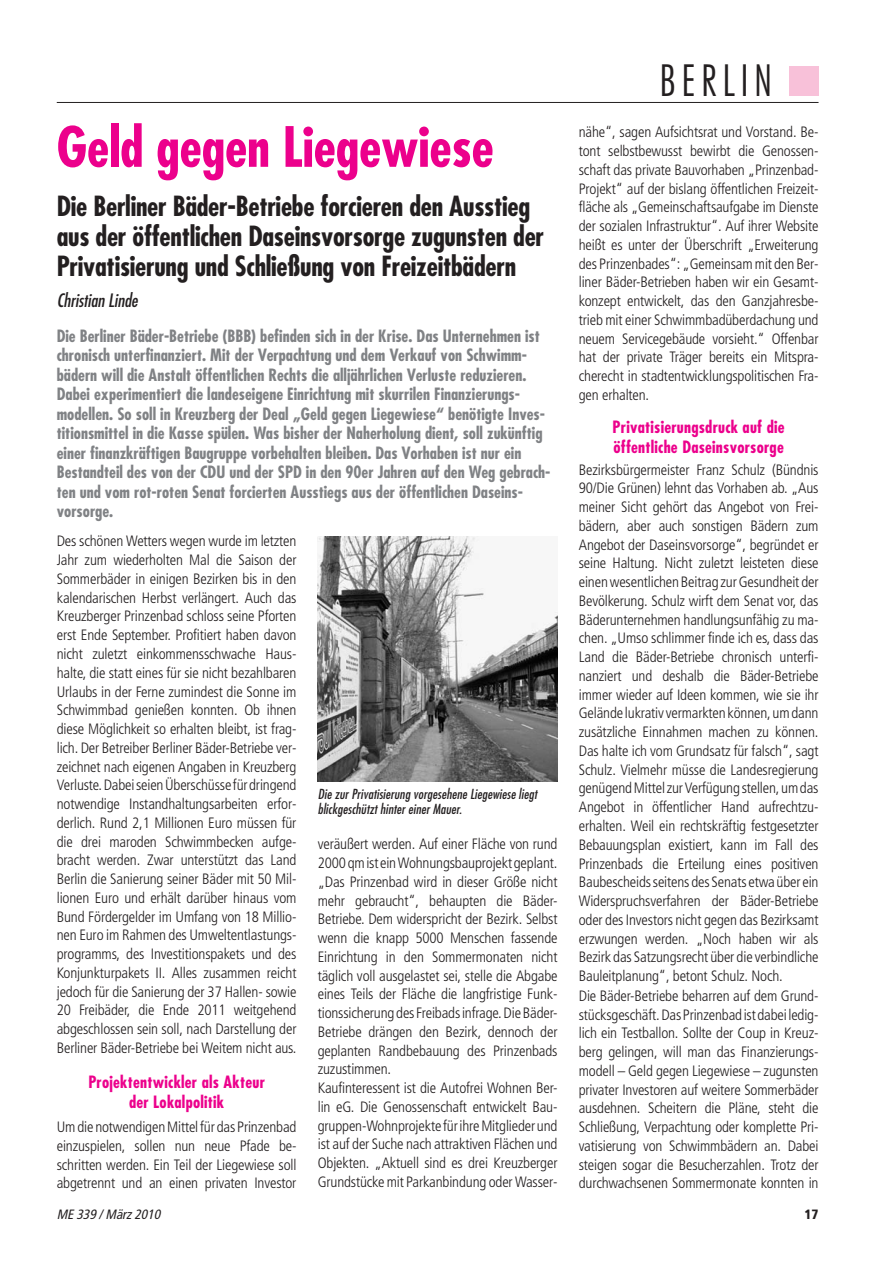
<style>
.page{position:relative;width:894px;height:1263px;background:#fff}
.page>*{position:absolute;margin:0;border:0;box-sizing:border-box;transform-origin:0 0}
.t1{font:700 condensed 54px "Futura";letter-spacing:-.005em;color:#ec008c}
.t2{font:300 condensed 42px "Futura";letter-spacing:.15em;color:#231f20;scale:.96 1}
.t3{font:700 condensed 27px/30px "Futura";letter-spacing:-.01em;color:#231f20}
.t4{font:italic condensed 18px "Futura";color:#231f20}
.t5{font:700 condensed 16.5px/19.5px "Futura";color:#808285}
.t6{font:700 condensed 16.5px/19.5px "Futura";letter-spacing:.015em;color:#ec008c;text-align:center}
.t7{font:300 condensed 15px/18.8px "Frutiger";letter-spacing:-.01em;color:#231f20;text-align:justify}
.t8{font:italic condensed 13.5px/15px "Futura";letter-spacing:.01em;color:#231f20}
.t9{font:italic condensed 13.5px "Frutiger";color:#231f20}
.t10{font:900 condensed 13.5px "Frutiger";color:#231f20}
</style>
<div class="page">
<svg style="left:56px;top:66px;width:763px;height:716px"></svg>
<h1 class="t1" style="left:57px;top:123px;width:438px">Geld gegen Liegewiese</h1>
<h3 class="t3" style="left:57px;top:193px;width:488px">Die Berliner Bäder-Betriebe forcieren den Ausstieg aus der öffentlichen Daseinsvorsorge zugunsten der<br>Privatisierung und Schließung von Freizeitbädern</h3>
<p class="t4" style="left:57px;top:292px;width:82px">Christian Linde</p>
<p class="t5" style="left:57px;top:327px;width:495px">Die Berliner Bäder-Betriebe (BBB) befinden sich in der Krise. Das Unternehmen ist chronisch unterfinanziert. Mit der Verpachtung und dem Verkauf von Schwimm&shy;bädern will die Anstalt öffentlichen Rechts die alljährlichen Verluste reduzieren.<br>Dabei experimentiert die landeseigene Einrichtung mit skurrilen Finanzierungs&shy;modellen. So soll in Kreuzberg der Deal „Geld gegen Liegewiese“ benötigte Inves&shy;titionsmittel in die Kasse spülen. Was bisher der Naherholung dient, soll zukünftig einer finanzkräftigen Baugruppe vorbehalten bleiben. Das Vorhaben ist nur ein Bestandteil des von der CDU und der SPD in den 90er Jahren auf den Weg gebrach&shy;ten und vom rot-roten Senat forcierten Ausstiegs aus der öffentlichen Daseins&shy;vorsorge.</p>
<p class="t7" style="left:57px;top:533px;width:241px">Des schönen Wetters wegen wurde im letzten Jahr zum wiederholten Mal die Saison der Sommerbäder in einigen Bezirken bis in den kalendarischen Herbst verlängert. Auch das Kreuzberger Prinzenbad schloss seine Pforten erst Ende September. Profitiert haben davon nicht zuletzt einkommensschwache Haus&shy;halte, die statt eines für sie nicht bezahlbaren Urlaubs in der Ferne zumindest die Sonne im Schwimmbad genießen konnten. Ob ihnen diese Möglichkeit so erhalten bleibt, ist frag&shy;lich. Der Betreiber Berliner Bäder-Betriebe ver&shy;zeichnet nach eigenen Angaben in Kreuzberg Verluste. Dabei seien Überschüsse für dringend notwendige Instandhaltungsarbeiten erfor&shy;derlich. Rund 2,1 Millionen Euro müssen für die drei maroden Schwimmbecken aufge&shy;bracht werden. Zwar unterstützt das Land Berlin die Sanierung seiner Bäder mit 50 Mil&shy;lionen Euro und erhält darüber hinaus vom Bund Fördergelder im Umfang von 18 Millio&shy;nen Euro im Rahmen des Umweltentlastungs&shy;programms, des Investitionspakets und des Konjunkturpakets II. Alles zusammen reicht jedoch für die Sanierung der 37 Hallen- sowie 20 Freibäder, die Ende 2011 weitgehend abgeschlossen sein soll, nach Darstellung der Berliner Bäder-Betriebe bei Weitem nicht aus.</p>
<p class="t6" style="left:88px;top:1073px;width:178px">Projektentwickler als Akteur der Lokalpolitik</p>
<p class="t7" style="left:57px;top:1118px;width:241px">Um die notwendigen Mittel für das Prinzenbad einzuspielen, sollen nun neue Pfade be&shy;schritten werden. Ein Teil der Liegewiese soll abgetrennt und an einen privaten Investor</p>
<p class="t8" style="left:318px;top:788px;width:221px">Die zur Privatisierung vorgesehene Liegewiese liegt blickgeschützt hinter einer Mauer.</p>
<p class="t7" style="left:318px;top:835px;width:241px;text-align:left">veräußert werden. Auf einer Fläche von rund 2000 qm ist ein Wohnungsbauprojekt geplant. „Das Prinzenbad wird in dieser Größe nicht mehr gebraucht“, behaupten die Bäder-Betriebe. Dem widerspricht der Bezirk. Selbst wenn die knapp 5000 Menschen fassende Einrichtung in den Sommermonaten nicht täglich voll ausgelastet sei, stelle die Abgabe eines Teils der Fläche die langfristige Funk&shy;tionssicherung des Freibads infrage. Die Bäder-Betriebe drängen den Bezirk, dennoch der geplanten Randbebauung des Prinzenbads zuzustimmen.<br>Kaufinteressent ist die Autofrei Wohnen Ber&shy;lin eG. Die Genossenschaft entwickelt Bau&shy;gruppen-Wohnprojekte für ihre Mitglieder und ist auf der Suche nach attraktiven Flächen und Objekten. „Aktuell sind es drei Kreuzberger Grundstücke mit Parkanbindung oder Wasser-</p>
<h2 class="t2" style="left:659px;top:63px;width:118px">BERLIN</h2>
<p class="t7" style="left:578px;top:124px;width:241px">nähe“, sagen Aufsichtsrat und Vorstand. Be&shy;tont selbstbewusst bewirbt die Genossen&shy;schaft das private Bauvorhaben „Prinzenbad-Projekt“ auf der bislang öffentlichen Freizeit&shy;fläche als „Gemeinschaftsaufgabe im Dienste der sozialen Infrastruktur“. Auf ihrer Website heißt es unter der Überschrift „Erweiterung des Prinzenbades“: „Gemeinsam mit den Ber&shy;liner Bäder-Betrieben haben wir ein Gesamt&shy;konzept entwickelt, das den Ganzjahresbe&shy;trieb mit einer Schwimmbadüberdachung und neuem Servicegebäude vorsieht.“ Offenbar hat der private Träger bereits ein Mitspra&shy;cherecht in stadtentwicklungspolitischen Fra&shy;gen erhalten.</p>
<p class="t6" style="left:612px;top:419px;width:173px;text-align:left">Privatisierungsdruck auf die öffentliche Daseinsvorsorge</p>
<p class="t7" style="left:578px;top:461px;width:241px;text-align:left">Bezirksbürgermeister Franz Schulz (Bündnis 90/Die Grünen) lehnt das Vorhaben ab. „Aus meiner Sicht gehört das Angebot von Frei&shy;bädern, aber auch sonstigen Bädern zum Angebot der Daseinsvorsorge“, begründet er seine Haltung. Nicht zuletzt leisteten diese einen wesentlichen Beitrag zur Gesundheit der Bevölkerung. Schulz wirft dem Senat vor, das Bäderunternehmen handlungsunfähig zu ma&shy;chen. „Umso schlimmer finde ich es, dass das Land die Bäder-Betriebe chronisch unterfi&shy;nanziert und deshalb die Bäder-Betriebe immer wieder auf Ideen kommen, wie sie ihr Gelände lukrativ vermarkten können, um dann zusätzliche Einnahmen machen zu können.<br>Das halte ich vom Grundsatz für falsch“, sagt Schulz. Vielmehr müsse die Landesregierung genügend Mittel zur Verfügung stellen, um das Angebot in öffentlicher Hand aufrechtzu&shy;erhalten. Weil ein rechtskräftig festgesetzter Bebauungsplan existiert, kann im Fall des Prinzenbads die Erteilung eines positiven Baubescheids seitens des Senats etwa über ein Widerspruchsverfahren der Bäder-Betriebe oder des Investors nicht gegen das Bezirksamt erzwungen werden. „Noch haben wir als Bezirk das Satzungsrecht über die verbindliche Bauleitplanung“, betont Schulz. Noch.<br>Die Bäder-Betriebe beharren auf dem Grund&shy;stücksgeschäft. Das Prinzenbad ist dabei ledig&shy;lich ein Testballon. Sollte der Coup in Kreuz&shy;berg gelingen, will man das Finanzierungs&shy;modell – Geld gegen Liegewiese – zugunsten privater Investoren auf weitere Sommerbäder ausdehnen. Scheitern die Pläne, steht die Schließung, Verpachtung oder komplette Pri&shy;vatisierung von Schwimmbädern an. Dabei steigen sogar die Besucherzahlen. Trotz der durchwachsenen Sommermonate konnten in</p>
<p class="t9" style="left:57px;top:1208px;width:108px">ME 339 / März2010</p>
<p class="t10" style="left:804px;top:1208px;width:15px">17</p>
</div>
